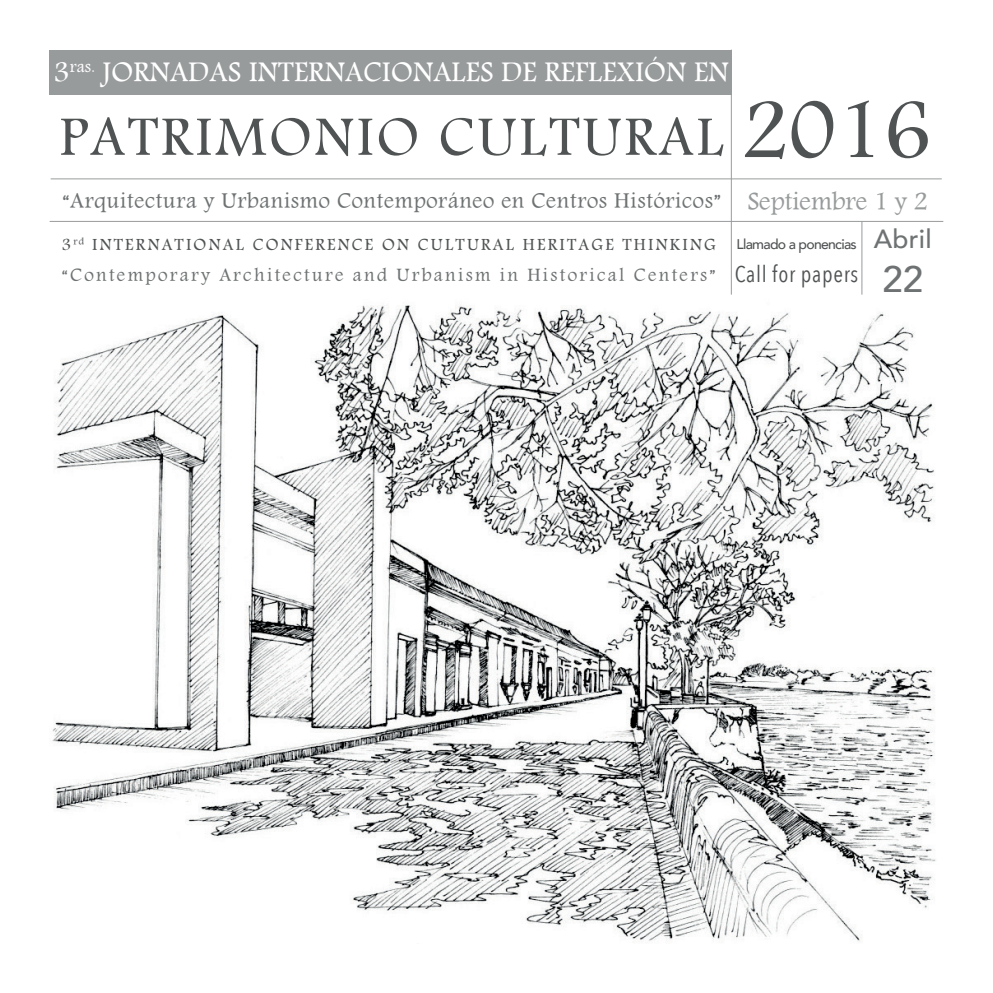
<style>
.page{position:relative;width:993px;height:993px;background:#fff}
.page>*{position:absolute;margin:0;border:0;box-sizing:border-box;transform-origin:0 0}
.t1{font:57.75px "Andalus";letter-spacing:.05em;color:#505354}
.t2{font:500 36.75px "Avenir";color:#6e7273}
.t3{font:29.75px "Andalus";letter-spacing:.005em;color:#fff}
.t4{font:500 26.25px "Avenir";letter-spacing:.01em;color:#6e7273}
.t5{font:22.75px "Andalus";letter-spacing:.03em;color:#6e7273}
.t6{font:22.75px "Avenir Next Condensed";letter-spacing:.03em;color:#505354}
.t7{font:19.25px "Andalus";letter-spacing:.12em;color:#6e7273}
.t8{font:17.5px "Andalus";letter-spacing:.13em;color:#505354}
.t9{font:500 14px "Avenir";letter-spacing:-.05em;color:#505354}
.s1{font-size:87.5px}
.s2{font-size:26.25px;color:#989b9c}
</style>
<div class="page">
<img style="left:52px;top:294px;width:884px;height:648px">
<div style="left:50px;top:50px;width:682px;height:44px;background:#989b9c"></div>
<hr style="left:51px;top:178px;width:890px;height:1px;background:#989b9c">
<hr style="left:730px;top:50px;width:1px;height:244px;background:#989b9c">
<hr style="left:50px;top:221px;width:893px;height:1px;background:#989b9c">
<hr style="left:861px;top:221px;width:1px;height:73px;background:#989b9c">
<h3 class="t3" style="left:53px;top:50px;width:676px">3<sup>ras.</sup> JORNADAS INTERNACIONALES DE REFLEXIÓN EN</h3>
<h1 class="t1" style="left:59px;top:94px;width:873px">PATRIMONIO CULTURAL <span class="s1">2016</span></h1>
<p class="t5" style="left:62px;top:183px;width:866px">“Arquitectura y Urbanismo Contemporáneo en Centros Históricos” <span class="s2">Septiembre 1 y 2</span></p>
<p class="t8" style="left:62px;top:231px;width:655px">3<sup>rd</sup> INTERNATIONAL CONFERENCE ON CULTURAL HERITAGE THINKING</p>
<p class="t7" style="left:62px;top:261px;width:655px">“Contemporary Architecture and Urbanism in Historical Centers”</p>
<p class="t9" style="left:736px;top:232px;width:122px">Llamado a ponencias</p>
<p class="t6" style="left:734px;top:254px;width:125px">Call for papers</p>
<p class="t4" style="left:873px;top:216px;width:59px">Abril</p>
<h2 class="t2" style="left:882px;top:247px;width:42px">22</h2>
</div>
